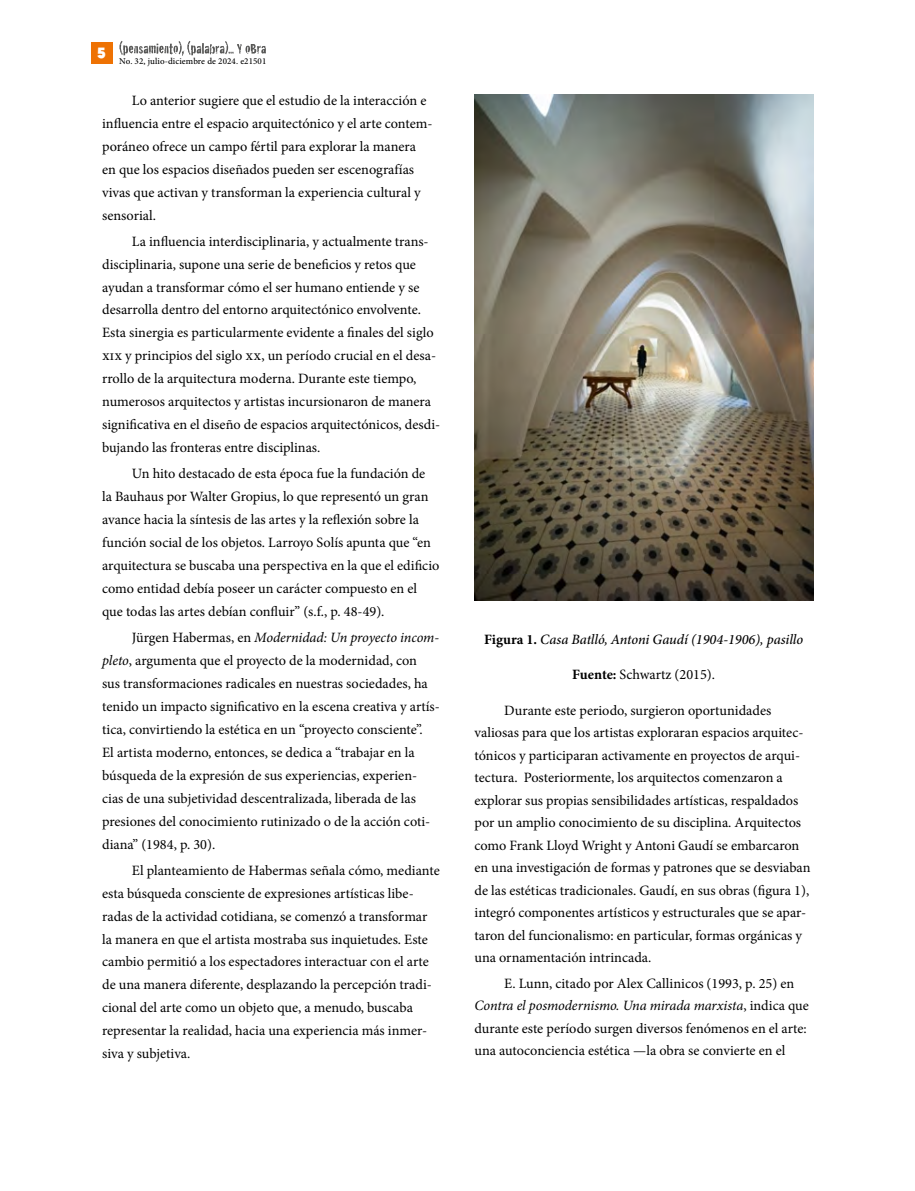
<style>
.page{position:relative;width:915px;height:1191px;background:#fff}
.page>*{position:absolute;margin:0;border:0;box-sizing:border-box;transform-origin:0 0}
.t1{font:800 15px "DOCK11";color:#fff}
.texto_corrido{font:14.25px/23px "Minion Pro";color:#000}
.tit_grafi{font:italic 500 14.25px "Minion Pro";letter-spacing:-.005em;color:#000}
.Fuente{font:14.25px "Minion Pro";color:#000}
.t2{font:500 9px "Minion Pro";letter-spacing:.01em;color:#000}
.s1{font-style:italic}
.s2{font-weight:700;font-style:normal}
.s3{font-weight:700}
</style>
<div class="page">
<img style="left:474px;top:94px;width:338px;height:506px">
<div style="left:91px;top:42px;width:21px;height:21px;background:#ee7203"></div>
<svg style="left:119px;top:41px;width:147px;height:15px"></svg>
<p class="t1" style="left:98px;top:46px;width:10px">5</p>
<p class="t2" style="left:119px;top:55px;width:148px">No. 32, julio-diciembre de 2024. e21501</p>
<p class="texto_corrido" style="left:102px;top:89px;width:332px;text-indent:30px">Lo anterior sugiere que el estudio de la interacción e influencia entre el espacio arquitectónico y el arte contem&shy;poráneo ofrece un campo fértil para explorar la manera en que los espacios diseñados pueden ser escenografías vivas que activan y transforman la experiencia cultural y sensorial.</p>
<p class="texto_corrido" style="left:102px;top:230px;width:339px;text-indent:30px">La influencia interdisciplinaria, y actualmente trans&shy;disciplinaria, supone una serie de beneficios y retos que ayudan a transformar cómo el ser humano entiende y se desarrolla dentro del entorno arquitectónico envolvente.<br>Esta sinergia es particularmente evidente a finales del siglo xix y principios del siglo xx, un período crucial en el desa&shy;rrollo de la arquitectura moderna. Durante este tiempo, numerosos arquitectos y artistas incursionaron de manera significativa en el diseño de espacios arquitectónicos, desdi&shy;bujando las fronteras entre disciplinas.</p>
<p class="texto_corrido" style="left:102px;top:462px;width:338px;text-indent:30px">Un hito destacado de esta época fue la fundación de<br>la Bauhaus por Walter Gropius, lo que representó un gran avance hacia la síntesis de las artes y la reflexión sobre la función social de los objetos. Larroyo Solís apunta que “en arquitectura se buscaba una perspectiva en la que el edificio como entidad debía poseer un carácter compuesto en el que todas las artes debían confluir” (s.f., p. 48-49).</p>
<p class="texto_corrido" style="left:102px;top:626px;width:339px;text-indent:30px">Jürgen Habermas, en <span class="s1">Modernidad: Un proyecto incom&shy;pleto</span>, argumenta que el proyecto de la modernidad, con<br>sus transformaciones radicales en nuestras sociedades, ha tenido un impacto significativo en la escena creativa y artís&shy;tica, convirtiendo la estética en un “proyecto consciente”.<br>El artista moderno, entonces, se dedica a “trabajar en la búsqueda de la expresión de sus experiencias, experien&shy;cias de una subjetividad descentralizada, liberada de las presiones del conocimiento rutinizado o de la acción coti&shy;diana” (1984, p. 30).</p>
<p class="texto_corrido" style="left:102px;top:858px;width:339px;text-indent:30px">El planteamiento de Habermas señala cómo, mediante esta búsqueda consciente de expresiones artísticas libe&shy;radas de la actividad cotidiana, se comenzó a transformar la manera en que el artista mostraba sus inquietudes. Este cambio permitió a los espectadores interactuar con el arte de una manera diferente, desplazando la percepción tradi&shy;cional del arte como un objeto que, a menudo, buscaba representar la realidad, hacia una experiencia más inmer&shy;siva y subjetiva.</p>
<p class="tit_grafi" style="left:484px;top:630px;width:320px"><span class="s2">Figura 1.</span> Casa Batlló, Antoni Gaudí (1904-1906), pasillo</p>
<p class="Fuente" style="left:572px;top:665px;width:144px"><span class="s3">Fuente:</span> Schwartz (2015).</p>
<p class="texto_corrido" style="left:474px;top:699px;width:337px;line-height:22.5px;text-indent:30px">Durante este periodo, surgieron oportunidades valiosas para que los artistas exploraran espacios arquitec&shy;tónicos y participaran activamente en proyectos de arqui&shy;tectura. Posteriormente, los arquitectos comenzaron a explorar sus propias sensibilidades artísticas, respaldados por un amplio conocimiento de su disciplina. Arquitectos como Frank Lloyd Wright y Antoni Gaudí se embarcaron en una investigación de formas y patrones que se desviaban de las estéticas tradicionales. Gaudí, en sus obras (figura 1), integró componentes artísticos y estructurales que se apar&shy;taron del funcionalismo: en particular, formas orgánicas y una ornamentación intrincada.</p>
<p class="texto_corrido" style="left:474px;top:972px;width:336px;line-height:22.5px;text-indent:30px">E. Lunn, citado por Alex Callinicos (1993, p. 25) en <span class="s1">Contra el posmodernismo. Una mirada marxista</span>, indica que durante este período surgen diversos fenómenos en el arte: una autoconciencia estética —la obra se convierte en el</p>
</div>
